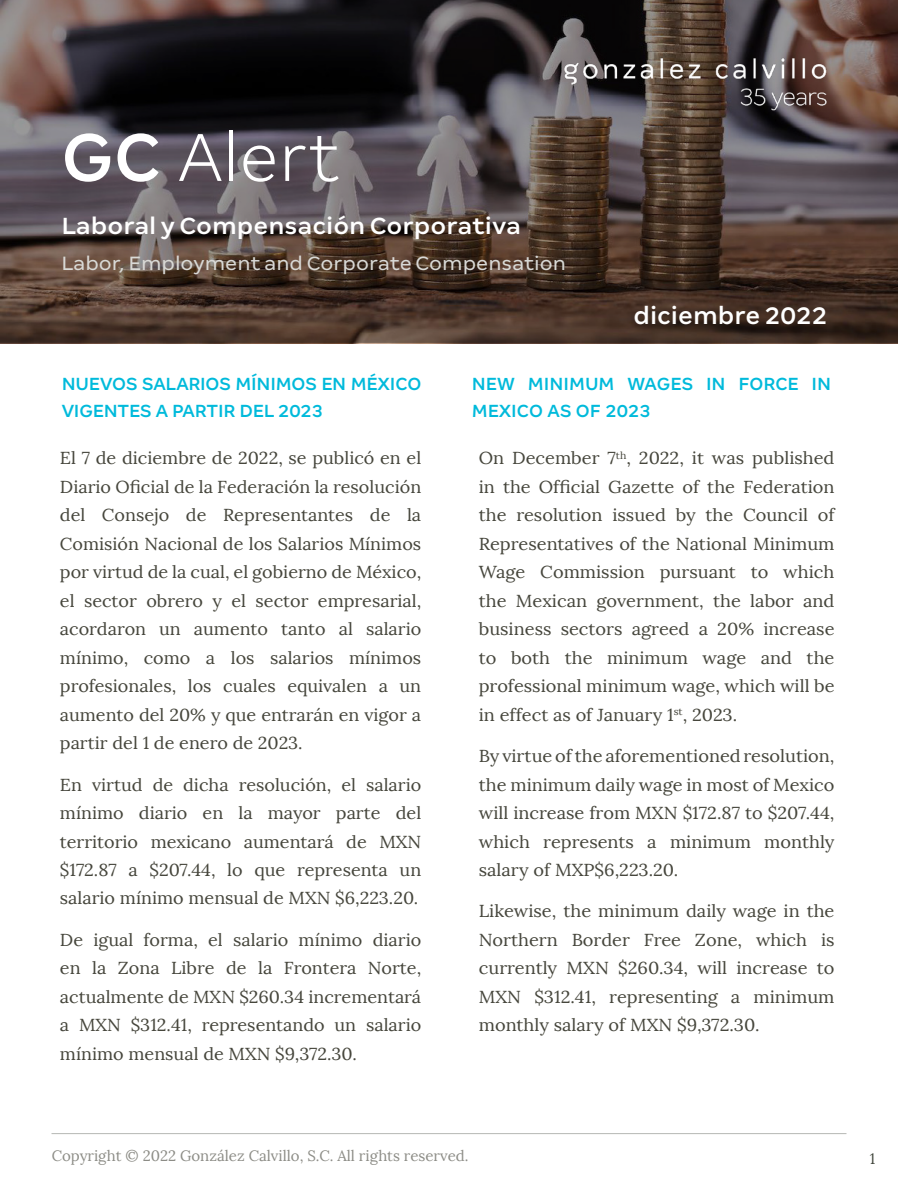
<style>
.page{position:relative;width:898px;height:1188px;background:#fff}
.page>*{position:absolute;margin:0;border:0;box-sizing:border-box;transform-origin:0 0}
.t1{font:300 75px "Margem";color:#fff}
.t2{font:500 27px "Margem";color:#fff}
.t3{font:500 25.95px "Margem";color:#fff;scale:1.04 1}
.t4{font:21.3px "Margem";color:#d9d9d6;scale:1.05 1}
.t5{font:500 19.5px/27px "Margem";letter-spacing:-.01em;color:#00badb}
.t6{font:17.25px/28.5px "Lora";color:#46463c;text-align:justify;scale:1.04 1}
.t7{font:17.25px/28.5px "Lora";color:#46463c;text-align:justify;scale:1.05 1}
.t8{font:15px "Lora";color:#46463c}
.t9{font:15px "Lora";color:#42473d}
.s1{font-weight:500}
</style>
<div class="page">
<hr style="left:51px;top:1133px;width:795px;height:1px;background:#42473d">
<svg style="left:0;top:0;width:897px;height:343px;background:#4b3e3b"></svg>
<img style="left:549px;top:47px;width:293px;height:74px">
<h1 class="t1" style="left:61px;top:114px;width:280px"><span class="s1">GC</span> Alert</h1>
<h3 class="t3" style="left:61px;top:210px;width:443px">Laboral y Compensación Corporativa</h3>
<p class="t4" style="left:61px;top:251px;width:482px">Labor, Employment and Corporate Compensation</p>
<h2 class="t2" style="left:633px;top:299px;width:195px">diciembre 2022</h2>
<p class="t5" style="left:62px;top:370px;width:361px">NUEVOS SALARIOS MÍNIMOS EN MÉXICO<br>VIGENTES A PARTIR DEL 2023</p>
<p class="t5" style="left:471px;top:370px;width:361px">NEW MINIMUM WAGES IN FORCE IN<br>MEXICO AS OF 2023</p>
<p class="t6" style="left:60px;top:444px;width:349px">El 7 de diciembre de 2022, se publicó en el Diario Oficial de la Federación la resolución del Consejo de Representantes de la Comisión Nacional de los Salarios Mínimos por virtud de la cual, el gobierno de México, el sector obrero y el sector empresarial, acordaron un aumento tanto al salario mínimo, como a los salarios mínimos profesionales, los cuales equivalen a un aumento del 20% y que entrarán en vigor a partir del 1 de enero de 2023.</p>
<p class="t6" style="left:60px;top:770px;width:349px">En virtud de dicha resolución, el salario mínimo diario en la mayor parte del territorio mexicano aumentará de MXN $172.87 a $207.44, lo que representa un salario mínimo mensual de MXN $6,223.20.</p>
<p class="t6" style="left:60px;top:926px;width:349px">De igual forma, el salario mínimo diario en la Zona Libre de la Frontera Norte, actualmente de MXN $260.34 incrementará a MXN $312.41, representando un salario mínimo mensual de MXN $9,372.30.</p>
<p class="t7" style="left:478px;top:444px;width:340px">On December 7<sup>th</sup>, 2022, it was published in the Official Gazette of the Federation the resolution issued by the Council of Representatives of the National Minimum Wage Commission pursuant to which the Mexican government, the labor and business sectors agreed a 20% increase to both the minimum wage and the professional minimum wage, which will be in effect as of January 1<sup>st</sup>, 2023.</p>
<p class="t7" style="left:478px;top:742px;width:340px">By virtue of the aforementioned resolution, the minimum daily wage in most of Mexico will increase from MXN $172.87 to $207.44, which represents a minimum monthly salary of MXP$6,223.20.</p>
<p class="t7" style="left:478px;top:897px;width:340px">Likewise, the minimum daily wage in the Northern Border Free Zone, which is currently MXN $260.34, will increase to MXN $312.41, representing a minimum monthly salary of MXN $9,372.30.</p>
<p class="t8" style="left:51px;top:1147px;width:418px">Copyright © 2022 González Calvillo, S.C. All rights reserved.</p>
<p class="t9" style="left:869px;top:1149px;width:7px">1</p>
</div>
